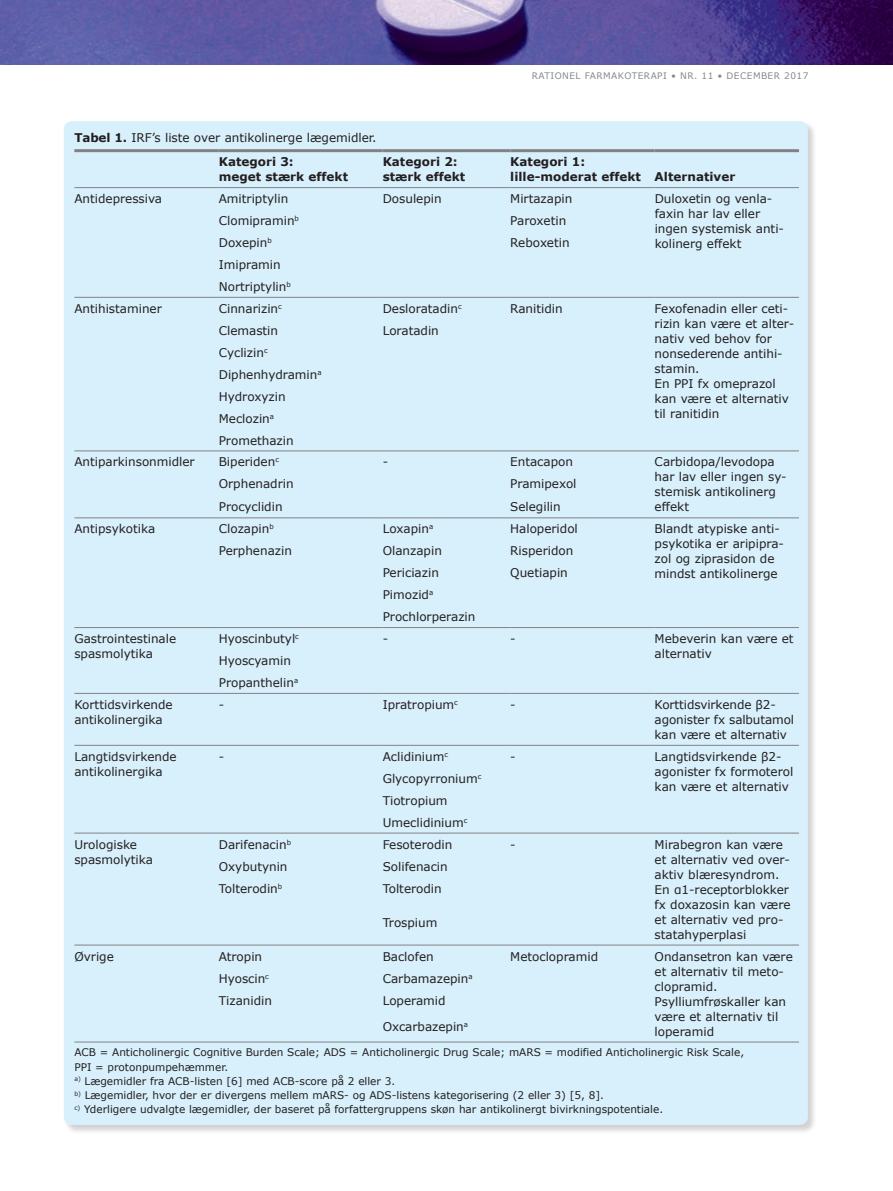
<style>
.page{position:relative;width:893px;height:1191px;background:#fff}
.page>*{position:absolute;margin:0;border:0;box-sizing:border-box;transform-origin:0 0}
.t1{font:12px/15px "Verdana";color:#231f20}
.t2{font:700 12px/15px "Verdana";color:#231f20}
.t3{font:10.5px/14.2px "Verdana";color:#231f20}
.t4{font:9px "Verdana";letter-spacing:.05em;color:#87898c}
.s1{font-weight:700}
</style>
<div class="page">
<img style="left:0;top:0;width:893px;height:64px">
<div style="left:63px;top:121px;width:754px;height:1012px;background:#231f20;opacity:.2"></div>
<div style="left:64px;top:121px;width:744px;height:1004px;background:#d8f0fb;border-radius:9px"></div>
<hr style="left:74px;top:149px;width:145px;height:3px;background:#808285">
<hr style="left:219px;top:149px;width:164px;height:3px;background:#808285">
<hr style="left:383px;top:149px;width:127px;height:3px;background:#808285">
<hr style="left:510px;top:149px;width:145px;height:3px;background:#808285">
<hr style="left:655px;top:149px;width:144px;height:3px;background:#808285">
<hr style="left:74px;top:187px;width:145px;height:1px;background:#808285">
<hr style="left:219px;top:187px;width:164px;height:1px;background:#808285">
<hr style="left:383px;top:187px;width:127px;height:1px;background:#808285">
<hr style="left:510px;top:187px;width:145px;height:1px;background:#808285">
<hr style="left:655px;top:187px;width:144px;height:1px;background:#808285">
<hr style="left:74px;top:297px;width:145px;height:1px;background:#808285">
<hr style="left:219px;top:297px;width:164px;height:1px;background:#808285">
<hr style="left:383px;top:297px;width:127px;height:1px;background:#808285">
<hr style="left:510px;top:297px;width:145px;height:1px;background:#808285">
<hr style="left:655px;top:297px;width:144px;height:1px;background:#808285">
<hr style="left:74px;top:450px;width:145px;height:1px;background:#808285">
<hr style="left:219px;top:450px;width:164px;height:1px;background:#808285">
<hr style="left:383px;top:450px;width:127px;height:1px;background:#808285">
<hr style="left:510px;top:450px;width:145px;height:1px;background:#808285">
<hr style="left:655px;top:450px;width:144px;height:1px;background:#808285">
<hr style="left:74px;top:517px;width:145px;height:1px;background:#808285">
<hr style="left:219px;top:517px;width:164px;height:1px;background:#808285">
<hr style="left:383px;top:517px;width:127px;height:1px;background:#808285">
<hr style="left:510px;top:517px;width:145px;height:1px;background:#808285">
<hr style="left:655px;top:517px;width:144px;height:1px;background:#808285">
<hr style="left:74px;top:627px;width:145px;height:1px;background:#808285">
<hr style="left:219px;top:627px;width:164px;height:1px;background:#808285">
<hr style="left:383px;top:627px;width:127px;height:1px;background:#808285">
<hr style="left:510px;top:627px;width:145px;height:1px;background:#808285">
<hr style="left:655px;top:627px;width:144px;height:1px;background:#808285">
<hr style="left:74px;top:693px;width:145px;height:1px;background:#808285">
<hr style="left:219px;top:693px;width:164px;height:1px;background:#808285">
<hr style="left:383px;top:693px;width:127px;height:1px;background:#808285">
<hr style="left:510px;top:693px;width:145px;height:1px;background:#808285">
<hr style="left:655px;top:693px;width:144px;height:1px;background:#808285">
<hr style="left:74px;top:745px;width:145px;height:1px;background:#808285">
<hr style="left:219px;top:745px;width:164px;height:1px;background:#808285">
<hr style="left:383px;top:745px;width:127px;height:1px;background:#808285">
<hr style="left:510px;top:745px;width:145px;height:1px;background:#808285">
<hr style="left:655px;top:745px;width:144px;height:1px;background:#808285">
<hr style="left:74px;top:833px;width:145px;height:1px;background:#808285">
<hr style="left:219px;top:833px;width:164px;height:1px;background:#808285">
<hr style="left:383px;top:833px;width:127px;height:1px;background:#808285">
<hr style="left:510px;top:833px;width:145px;height:1px;background:#808285">
<hr style="left:655px;top:833px;width:144px;height:1px;background:#808285">
<hr style="left:74px;top:944px;width:145px;height:1px;background:#808285">
<hr style="left:219px;top:944px;width:164px;height:1px;background:#808285">
<hr style="left:383px;top:944px;width:127px;height:1px;background:#808285">
<hr style="left:510px;top:944px;width:145px;height:1px;background:#808285">
<hr style="left:655px;top:944px;width:144px;height:1px;background:#808285">
<hr style="left:74px;top:1041px;width:145px;height:1px;background:#808285">
<hr style="left:219px;top:1041px;width:164px;height:1px;background:#808285">
<hr style="left:383px;top:1041px;width:127px;height:1px;background:#808285">
<hr style="left:510px;top:1041px;width:145px;height:1px;background:#808285">
<hr style="left:655px;top:1041px;width:144px;height:1px;background:#808285">
<p class="t4" style="left:532px;top:69px;width:278px">RATIONEL FARMAKOTERAPI • NR. 11 • DECEMBER 2017</p>
<h3 class="t1" style="left:74px;top:130px;width:304px"><span class="s1">Tabel 1.</span> IRF’s liste over antikolinerge lægemidler.</h3>
<p class="t2" style="left:219px;top:154px;width:131px">Kategori 3:<br>meget stærk effekt</p>
<p class="t2" style="left:383px;top:154px;width:84px">Kategori 2: stærk effekt</p>
<p class="t2" style="left:510px;top:154px;width:132px">Kategori 1: lille-moderat effekt</p>
<p class="t2" style="left:655px;top:169px;width:82px">Alternativer</p>
<p class="t1" style="left:74px;top:191px;width:89px">Antidepressiva</p>
<p class="t1" style="left:219px;top:188px;width:82px;line-height:21.9px">Amitriptylin<br>Clomipramin<sup>b<br></sup>Doxepin<sup>b<br></sup>Imipramin<br>Nortriptylin<sup>b</sup></p>
<p class="t1" style="left:383px;top:191px;width:60px">Dosulepin</p>
<p class="t1" style="left:510px;top:188px;width:64px;line-height:21.9px">Mirtazapin<br>Paroxetin<br>Reboxetin</p>
<p class="t1" style="left:655px;top:191px;width:131px">Duloxetin og venla&shy;faxin har lav eller ingen systemisk anti&shy;kolinerg effekt</p>
<p class="t1" style="left:74px;top:301px;width:89px">Antihistaminer</p>
<p class="t1" style="left:219px;top:297px;width:104px;line-height:21.9px">Cinnarizin<sup>c<br></sup>Clemastin<br>Cyclizin<sup>c<br></sup>Diphenhydramin<sup>a<br></sup>Hydroxyzin<br>Meclozin<sup>a<br></sup>Promethazin</p>
<p class="t1" style="left:383px;top:297px;width:81px;line-height:21.9px">Desloratadin<sup>c<br></sup>Loratadin</p>
<p class="t1" style="left:510px;top:301px;width:54px">Ranitidin</p>
<p class="t1" style="left:655px;top:301px;width:141px">Fexofenadin eller ceti&shy;rizin kan være et alter&shy;nativ ved behov for nonsederende antihi&shy;stamin.<br>En PPI fx omeprazol kan være et alternativ til ranitidin</p>
<p class="t1" style="left:74px;top:454px;width:122px">Antiparkinsonmidler</p>
<p class="t1" style="left:219px;top:451px;width:76px;line-height:22.2px">Biperiden<sup>c<br></sup>Orphenadrin<br>Procyclidin</p>
<p class="t1" style="left:383px;top:454px;width:7px">-</p>
<p class="t1" style="left:510px;top:451px;width:68px;line-height:22.2px">Entacapon<br>Pramipexol<br>Selegilin</p>
<p class="t1" style="left:655px;top:454px;width:133px">Carbidopa/levodopa har lav eller ingen sy&shy;stemisk antikolinerg effekt</p>
<p class="t1" style="left:74px;top:521px;width:82px">Antipsykotika</p>
<p class="t1" style="left:219px;top:518px;width:75px;line-height:21.9px">Clozapin<sup>b<br></sup>Perphenazin</p>
<p class="t1" style="left:383px;top:518px;width:94px;line-height:21.9px">Loxapin<sup>a<br></sup>Olanzapin<br>Periciazin<br>Pimozid<sup>a<br></sup>Prochlorperazin</p>
<p class="t1" style="left:510px;top:518px;width:69px;line-height:21.9px">Haloperidol<br>Risperidon<br>Quetiapin</p>
<p class="t1" style="left:655px;top:521px;width:131px">Blandt atypiske anti&shy;psykotika er aripipra&shy;zol og ziprasidon de mindst antikolinerge</p>
<p class="t1" style="left:74px;top:631px;width:103px">Gastrointestinale spasmolytika</p>
<p class="t1" style="left:219px;top:627px;width:82px;line-height:21.9px">Hyoscinbutyl<sup>c<br></sup>Hyoscyamin<br>Propanthelin<sup>a</sup></p>
<p class="t1" style="left:383px;top:631px;width:7px">-</p>
<p class="t1" style="left:510px;top:631px;width:7px">-</p>
<p class="t1" style="left:655px;top:631px;width:140px">Mebeverin kan være et alternativ</p>
<p class="t1" style="left:74px;top:697px;width:100px">Korttidsvirkende antikolinergika</p>
<p class="t1" style="left:219px;top:697px;width:7px">-</p>
<p class="t1" style="left:383px;top:697px;width:77px">Ipratropium<sup>c</sup></p>
<p class="t1" style="left:510px;top:697px;width:7px">-</p>
<p class="t1" style="left:655px;top:697px;width:141px">Korttidsvirkende β2- agonister fx salbutamol kan være et alternativ</p>
<p class="t1" style="left:74px;top:749px;width:104px">Langtidsvirkende antikolinergika</p>
<p class="t1" style="left:219px;top:749px;width:7px">-</p>
<p class="t1" style="left:383px;top:745px;width:100px;line-height:21.9px">Aclidinium<sup>c<br></sup>Glycopyrronium<sup>c<br></sup>Tiotropium<br>Umeclidinium<sup>c</sup></p>
<p class="t1" style="left:510px;top:749px;width:7px">-</p>
<p class="t1" style="left:655px;top:749px;width:140px">Langtidsvirkende β2- agonister fx formoterol kan være et alternativ</p>
<p class="t1" style="left:74px;top:836px;width:80px">Urologiske spasmolytika</p>
<p class="t1" style="left:219px;top:833px;width:74px;line-height:21.9px">Darifenacin<sup>b<br></sup>Oxybutynin<br>Tolterodin<sup>b</sup></p>
<p class="t1" style="left:383px;top:833px;width:71px;line-height:21.9px">Fesoterodin<br>Solifenacin<br>Tolterodin</p>
<p class="t1" style="left:383px;top:914px;width:56px">Trospium</p>
<p class="t1" style="left:510px;top:836px;width:7px">-</p>
<p class="t1" style="left:655px;top:836px;width:137px">Mirabegron kan være et alternativ ved over&shy;aktiv blæresyndrom.<br>En α1-receptorblokker fx doxazosin kan være et alternativ ved pro&shy;statahyperplasi</p>
<p class="t1" style="left:74px;top:948px;width:41px">Øvrige</p>
<p class="t1" style="left:219px;top:945px;width:55px;line-height:21.9px">Atropin<br>Hyoscin<sup>c<br></sup>Tizanidin</p>
<p class="t1" style="left:383px;top:945px;width:91px;line-height:21.9px">Baclofen<br>Carbamazepin<sup>a<br></sup>Loperamid</p>
<p class="t1" style="left:383px;top:1019px;width:87px">Oxcarbazepin<sup>a</sup></p>
<p class="t1" style="left:510px;top:948px;width:89px">Metoclopramid</p>
<p class="t1" style="left:655px;top:948px;width:140px">Ondansetron kan være et alternativ til meto&shy;clopramid.<br>Psylliumfrøskaller kan være et alternativ til loperamid</p>
<p class="t3" style="left:74px;top:1045px;width:671px">ACB = Anticholinergic Cognitive Burden Scale; ADS = Anticholinergic Drug Scale; mARS = modified Anticholinergic Risk Scale, PPI = protonpumpehæmmer.<br><sup>a)</sup> Lægemidler fra ACB-listen [6] med ACB-score på 2 eller 3.<br><sup>b)</sup> Lægemidler, hvor der er divergens mellem mARS- og ADS-listens kategorisering (2 eller 3) [5, 8].<br><sup>c)</sup> Yderligere udvalgte lægemidler, der baseret på forfattergruppens skøn har antikolinergt bivirkningspotentiale.</p>
</div>
